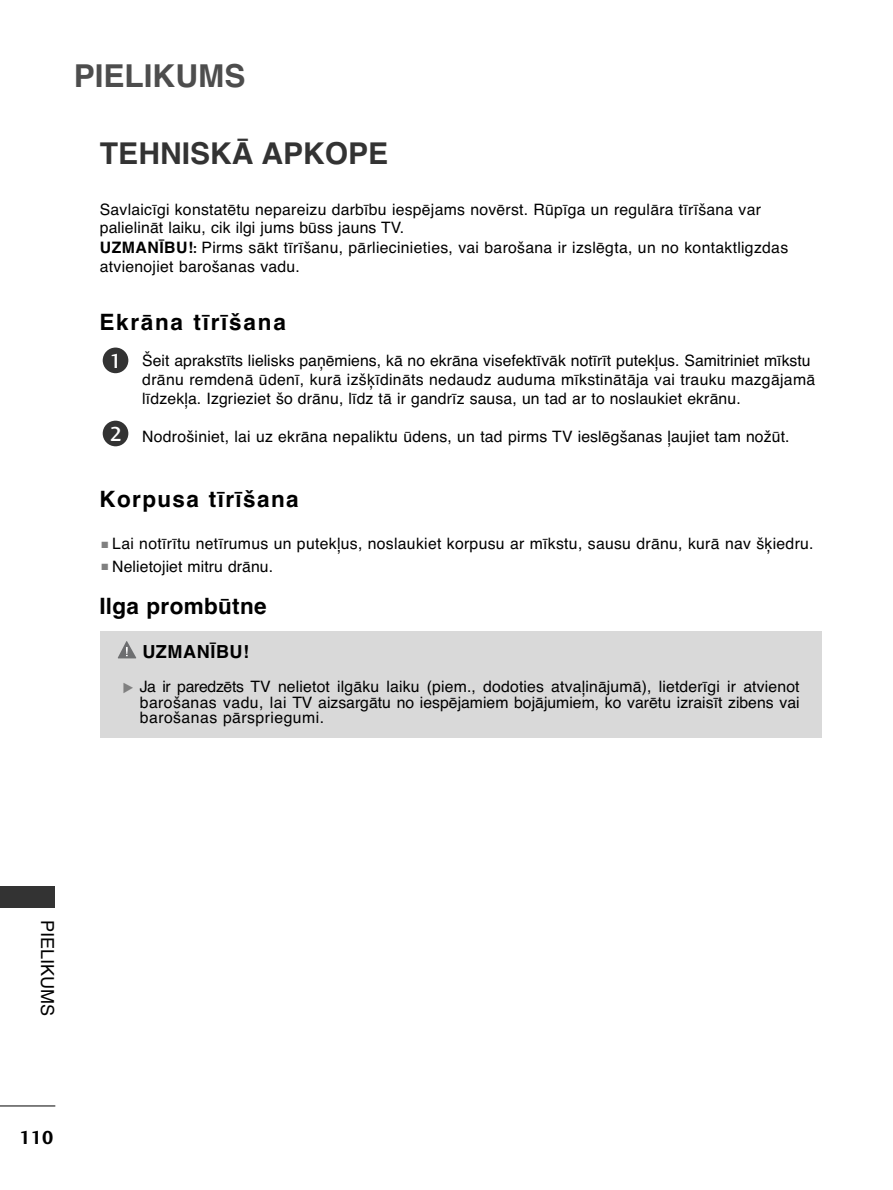
<style>
.page{position:relative;width:893px;height:1190px;background:#fff}
.page>*{position:absolute;margin:0;border:0;box-sizing:border-box;transform-origin:0 0}
.t1{font:700 31.5px "Helvetica CE";color:#4d4d4d}
.t2{font:700 30px "Helvetica CE";color:#333}
.t3{font:700 22.5px "Helvetica CE";letter-spacing:.06em;color:#000}
.t4{font:700 22.5px "Helvetica CE";letter-spacing:.08em;color:#000}
.t5{font:700 22.5px "Helvetica CE";letter-spacing:.015em;color:#000}
.t6{font:21px "Charlotte Sans Medium Plain";color:#fff}
.t7{font:19.5px "Charlotte Sans Bold Plain";color:#000}
.t8{font:18px "Helvetica CE";color:#000}
.t9{font:700 18px "Helvetica CE";letter-spacing:.035em;color:#000}
.t10{font:15.75px/18.9px "Helvetica CE";letter-spacing:.015em;color:#000}
.s1{font-weight:700}
.s2{font-family:"Charlotte Sans Medium Plain"}
.s3{color:#808080}
.s4{font-family:"FZDING33";font-size:12px;color:#808080}
</style>
<div class="page">
<hr style="left:0;top:1105px;width:55px;height:1px;background:#000">
<div style="left:0;top:886px;width:54px;height:21px;background:#333"></div>
<div style="left:100px;top:631px;width:721px;height:106px;background:#d9d9d9"></div>
<svg style="left:118px;top:641px;width:18px;height:17px"></svg>
<div style="left:103px;top:421px;width:25px;height:25px;background:#333;border-radius:50%"></div>
<div style="left:103px;top:347px;width:25px;height:26px;background:#333;border-radius:50%"></div>
<h1 class="t1" style="left:74px;top:65px;width:173px">PIELIKUMS</h1>
<h2 class="t2" style="left:100px;top:142px;width:290px">TEHNISKĀ APKOPE</h2>
<p class="t10" style="left:100px;top:202px;width:662px;line-height:18px">Savlaicīgi konstatētu nepareizu darbību iespējams novērst. Rūpīga un regulāra tīrīšana var palielināt laiku, cik ilgi jums būss jauns TV.</p>
<p class="t10" style="left:100px;top:239px;width:690px;line-height:19.5px"><span class="s1">UZMANĪBU!</span><span class="s2">:</span> Pirms sākt tīrīšanu, pārliecinieties, vai barošana ir izslēgta, un no kontaktligzdas atvienojiet barošanas vadu.</p>
<h3 class="t4" style="left:99px;top:314px;width:188px">Ekrāna tīrīšana</h3>
<p class="t10" style="left:142px;top:353px;width:674px">Šeit aprakstīts lielisks paņēmiens, kā no ekrāna visefektīvāk notīrīt putekļus. Samitriniet mīkstu drānu remdenā ūdenī, kurā izšķīdināts nedaudz auduma mīkstinātāja vai trauku mazgājamā līdzekļa. Izgrieziet šo drānu, līdz tā ir gandrīz sausa, un tad ar to noslaukiet ekrānu.</p>
<p class="t10" style="left:142px;top:429px;width:649px">Nodrošiniet, lai uz ekrāna nepaliktu ūdens, un tad pirms TV ieslēgšanas ļaujiet tam nožūt.</p>
<h3 class="t6" style="left:110px;top:352px;width:14px">1</h3>
<h3 class="t6" style="left:110px;top:425px;width:14px">2</h3>
<h3 class="t3" style="left:99px;top:491px;width:201px">Korpusa tīrīšana</h3>
<p class="t10" style="left:101px;top:536px;width:713px"><span class="s3">■</span> Lai notīrītu netīrumus un putekļus, noslaukiet korpusu ar mīkstu, sausu drānu, kurā nav šķiedru.</p>
<p class="t10" style="left:101px;top:558px;width:173px"><span class="s3">■</span> Nelietojiet mitru drānu.</p>
<h3 class="t5" style="left:99px;top:598px;width:169px">Ilga prombūtne</h3>
<p class="t9" style="left:142px;top:645px;width:108px">UZMANĪBU!</p>
<p class="t10" style="left:140px;top:681px;width:661px;line-height:15.1px;text-align:justify;text-indent:-17px"><span class="s4">G</span> Ja ir paredzēts TV nelietot ilgāku laiku (piem., dodoties atvaļinājumā), lietderīgi ir atvienot barošanas vadu, lai TV aizsargātu no iespējamiem bojājumiem, ko varētu izraisīt zibens vai barošanas pārspriegumi.</p>
<p class="t8" style="left:54px;top:920px;width:98px;rotate:90deg">PIELIKUMS</p>
<p class="t7" style="left:19px;top:1129px;width:36px">110</p>
</div>
